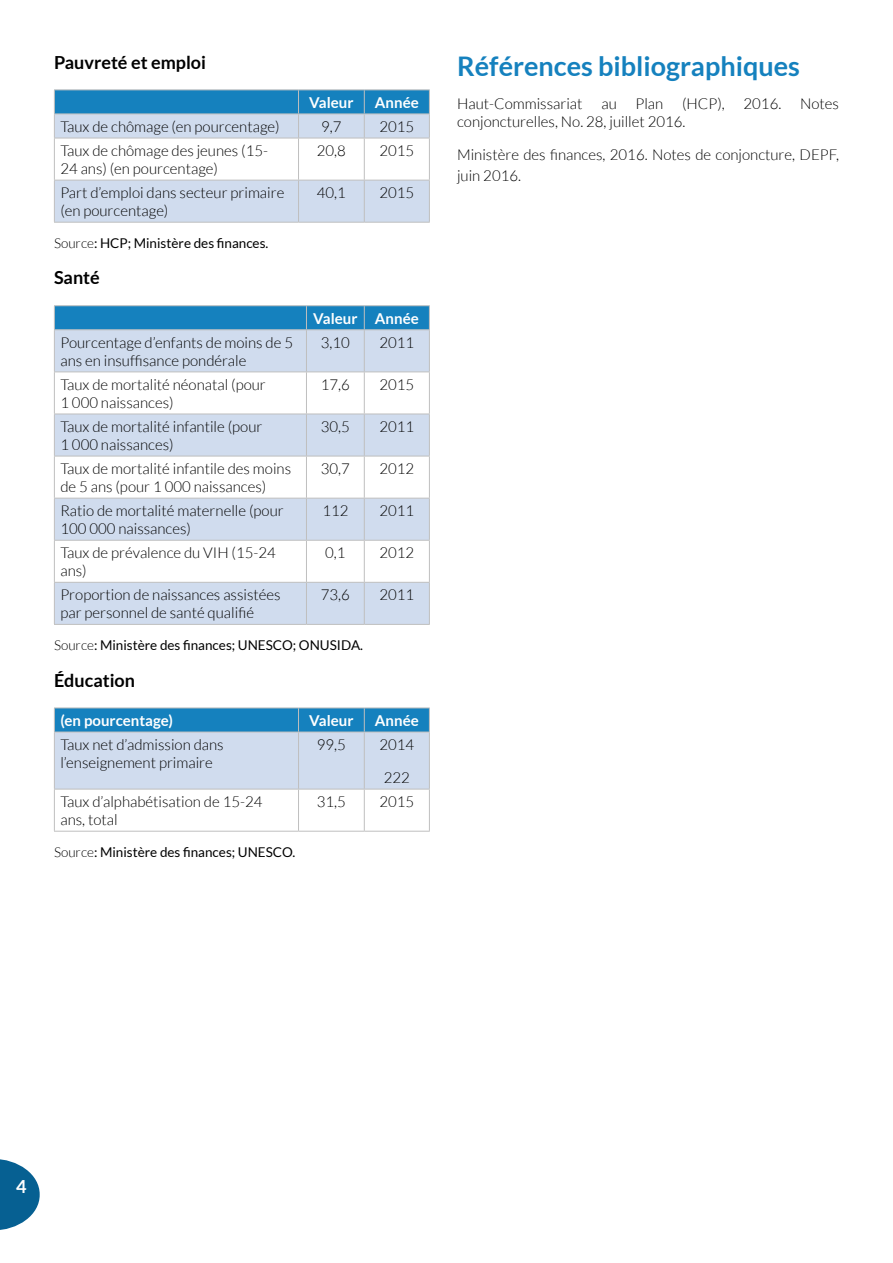
<style>
.page{position:relative;width:893px;height:1263px;background:#fff}
.page>*{position:absolute;margin:0;border:0;box-sizing:border-box;transform-origin:0 0}
.t1{font:700 27px "Lato";color:#1581be}
.t2{font:700 18px "Lato";color:#000}
.t3{font:700 18px "Lato";color:#fff}
.t4{font:300 15px/18px "Lato";color:#000}
.t5{font:700 15px "Lato";color:#fff}
.t6{font:13.5px "Lato";color:#000}
.s1{font-weight:300}
</style>
<div class="page">
<svg style="left:0;top:1159px;width:40px;height:71px"></svg>
<hr style="left:54px;top:89px;width:244px;height:1px;background:#bfbfbf">
<hr style="left:298px;top:89px;width:66px;height:1px;background:#bfbfbf">
<hr style="left:364px;top:89px;width:66px;height:1px;background:#bfbfbf">
<hr style="left:54px;top:222px;width:244px;height:1px;background:#bfbfbf">
<hr style="left:298px;top:222px;width:66px;height:1px;background:#bfbfbf">
<hr style="left:364px;top:222px;width:66px;height:1px;background:#bfbfbf">
<svg style="left:54px;top:90px;width:376px;height:132px"></svg>
<hr style="left:298px;top:138px;width:1px;height:42px;background:#bfbfbf">
<hr style="left:364px;top:138px;width:1px;height:42px;background:#bfbfbf">
<hr style="left:429px;top:138px;width:1px;height:42px;background:#bfbfbf">
<hr style="left:298px;top:180px;width:1px;height:42px;background:#bfbfbf">
<hr style="left:364px;top:180px;width:1px;height:42px;background:#bfbfbf">
<hr style="left:429px;top:180px;width:1px;height:42px;background:#bfbfbf">
<svg style="left:55px;top:330px;width:374px;height:294px;fill:#d0dcee"></svg>
<hr style="left:54px;top:305px;width:252px;height:1px;background:#bfbfbf">
<hr style="left:306px;top:305px;width:58px;height:1px;background:#bfbfbf">
<hr style="left:364px;top:305px;width:66px;height:1px;background:#bfbfbf">
<hr style="left:54px;top:371px;width:252px;height:1px;background:#bfbfbf">
<hr style="left:306px;top:371px;width:58px;height:1px;background:#bfbfbf">
<hr style="left:364px;top:371px;width:66px;height:1px;background:#bfbfbf">
<hr style="left:54px;top:414px;width:252px;height:1px;background:#bfbfbf">
<hr style="left:306px;top:414px;width:58px;height:1px;background:#bfbfbf">
<hr style="left:364px;top:414px;width:66px;height:1px;background:#bfbfbf">
<hr style="left:54px;top:456px;width:252px;height:1px;background:#bfbfbf">
<hr style="left:306px;top:456px;width:58px;height:1px;background:#bfbfbf">
<hr style="left:364px;top:456px;width:66px;height:1px;background:#bfbfbf">
<hr style="left:54px;top:498px;width:252px;height:1px;background:#bfbfbf">
<hr style="left:306px;top:498px;width:58px;height:1px;background:#bfbfbf">
<hr style="left:364px;top:498px;width:66px;height:1px;background:#bfbfbf">
<hr style="left:54px;top:540px;width:252px;height:1px;background:#bfbfbf">
<hr style="left:306px;top:540px;width:58px;height:1px;background:#bfbfbf">
<hr style="left:364px;top:540px;width:66px;height:1px;background:#bfbfbf">
<hr style="left:54px;top:582px;width:252px;height:1px;background:#bfbfbf">
<hr style="left:306px;top:582px;width:58px;height:1px;background:#bfbfbf">
<hr style="left:364px;top:582px;width:66px;height:1px;background:#bfbfbf">
<hr style="left:54px;top:624px;width:252px;height:1px;background:#bfbfbf">
<hr style="left:306px;top:624px;width:58px;height:1px;background:#bfbfbf">
<hr style="left:364px;top:624px;width:66px;height:1px;background:#bfbfbf">
<hr style="left:54px;top:330px;width:1px;height:41px;background:#bfbfbf">
<hr style="left:54px;top:372px;width:1px;height:42px;background:#bfbfbf">
<hr style="left:54px;top:414px;width:1px;height:42px;background:#bfbfbf">
<hr style="left:54px;top:456px;width:1px;height:42px;background:#bfbfbf">
<hr style="left:54px;top:498px;width:1px;height:42px;background:#bfbfbf">
<hr style="left:54px;top:541px;width:1px;height:41px;background:#bfbfbf">
<hr style="left:54px;top:583px;width:1px;height:41px;background:#bfbfbf">
<svg style="left:54px;top:306px;width:376px;height:24px;background:#1e84be"></svg>
<hr style="left:306px;top:330px;width:1px;height:41px;background:#bfbfbf">
<hr style="left:364px;top:330px;width:1px;height:41px;background:#bfbfbf">
<hr style="left:429px;top:330px;width:1px;height:41px;background:#bfbfbf">
<hr style="left:306px;top:372px;width:1px;height:42px;background:#bfbfbf">
<hr style="left:364px;top:372px;width:1px;height:42px;background:#bfbfbf">
<hr style="left:429px;top:372px;width:1px;height:42px;background:#bfbfbf">
<hr style="left:306px;top:414px;width:1px;height:42px;background:#bfbfbf">
<hr style="left:364px;top:414px;width:1px;height:42px;background:#bfbfbf">
<hr style="left:429px;top:414px;width:1px;height:42px;background:#bfbfbf">
<hr style="left:306px;top:456px;width:1px;height:42px;background:#bfbfbf">
<hr style="left:364px;top:456px;width:1px;height:42px;background:#bfbfbf">
<hr style="left:429px;top:456px;width:1px;height:42px;background:#bfbfbf">
<hr style="left:306px;top:498px;width:1px;height:42px;background:#bfbfbf">
<hr style="left:364px;top:498px;width:1px;height:42px;background:#bfbfbf">
<hr style="left:429px;top:498px;width:1px;height:42px;background:#bfbfbf">
<hr style="left:306px;top:541px;width:1px;height:41px;background:#bfbfbf">
<hr style="left:364px;top:541px;width:1px;height:41px;background:#bfbfbf">
<hr style="left:429px;top:541px;width:1px;height:41px;background:#bfbfbf">
<hr style="left:306px;top:583px;width:1px;height:41px;background:#bfbfbf">
<hr style="left:364px;top:583px;width:1px;height:41px;background:#bfbfbf">
<hr style="left:429px;top:583px;width:1px;height:41px;background:#bfbfbf">
<hr style="left:54px;top:707px;width:244px;height:1px;background:#bfbfbf">
<hr style="left:298px;top:707px;width:66px;height:1px;background:#bfbfbf">
<hr style="left:364px;top:707px;width:66px;height:1px;background:#bfbfbf">
<hr style="left:54px;top:789px;width:244px;height:1px;background:#bfbfbf">
<hr style="left:298px;top:789px;width:66px;height:1px;background:#bfbfbf">
<hr style="left:364px;top:789px;width:66px;height:1px;background:#bfbfbf">
<hr style="left:54px;top:831px;width:244px;height:1px;background:#bfbfbf">
<hr style="left:298px;top:831px;width:66px;height:1px;background:#bfbfbf">
<hr style="left:364px;top:831px;width:66px;height:1px;background:#bfbfbf">
<hr style="left:54px;top:789px;width:1px;height:42px;background:#bfbfbf">
<svg style="left:54px;top:708px;width:376px;height:81px;background:#9ac1df"></svg>
<hr style="left:298px;top:732px;width:1px;height:57px;background:#bfbfbf">
<hr style="left:364px;top:732px;width:1px;height:57px;background:#bfbfbf">
<hr style="left:429px;top:732px;width:1px;height:57px;background:#bfbfbf">
<hr style="left:298px;top:789px;width:1px;height:42px;background:#bfbfbf">
<hr style="left:364px;top:789px;width:1px;height:42px;background:#bfbfbf">
<hr style="left:429px;top:789px;width:1px;height:42px;background:#bfbfbf">
<p class="t2" style="left:54px;top:52px;width:154px">Pauvreté et emploi</p>
<p class="t5" style="left:309px;top:94px;width:46px">Valeur</p>
<p class="t5" style="left:375px;top:94px;width:45px">Année</p>
<p class="t4" style="left:60px;top:118px;width:221px">Taux de chômage (en pourcentage)</p>
<p class="t4" style="left:321px;top:118px;width:22px">9,7</p>
<p class="t4" style="left:379px;top:118px;width:36px">2015</p>
<p class="t4" style="left:60px;top:142px;width:209px">Taux de chômage des jeunes (15-<br>24 ans) (en pourcentage)</p>
<p class="t4" style="left:317px;top:142px;width:31px">20,8</p>
<p class="t4" style="left:379px;top:142px;width:36px">2015</p>
<p class="t4" style="left:60px;top:184px;width:226px">Part d’emploi dans secteur primaire (en pourcentage)</p>
<p class="t4" style="left:317px;top:184px;width:31px">40,1</p>
<p class="t4" style="left:379px;top:184px;width:36px">2015</p>
<p class="t6" style="left:54px;top:235px;width:216px"><span class="s1">Source</span>: HCP; Ministère des finances.</p>
<p class="t2" style="left:54px;top:267px;width:47px">Santé</p>
<p class="t5" style="left:313px;top:310px;width:107px">Valeur Année</p>
<p class="t4" style="left:60px;top:334px;width:234px">Pourcentage d’enfants de moins de 5 ans en insuffisance pondérale</p>
<p class="t4" style="left:321px;top:334px;width:31px">3,10</p>
<p class="t4" style="left:379px;top:334px;width:36px">2011</p>
<p class="t4" style="left:60px;top:376px;width:207px">Taux de mortalité néonatal (pour<br>1 000 naissances)</p>
<p class="t4" style="left:321px;top:376px;width:31px">17,6</p>
<p class="t4" style="left:379px;top:376px;width:36px">2015</p>
<p class="t4" style="left:60px;top:418px;width:204px">Taux de mortalité infantile (pour<br>1 000 naissances)</p>
<p class="t4" style="left:321px;top:418px;width:31px">30,5</p>
<p class="t4" style="left:379px;top:418px;width:36px">2011</p>
<p class="t4" style="left:60px;top:460px;width:232px">Taux de mortalité infantile des moins de 5 ans (pour 1 000 naissances)</p>
<p class="t4" style="left:321px;top:460px;width:31px">30,7</p>
<p class="t4" style="left:379px;top:460px;width:36px">2012</p>
<p class="t4" style="left:60px;top:502px;width:225px">Ratio de mortalité maternelle (pour<br>100 000 naissances)</p>
<p class="t4" style="left:322px;top:502px;width:28px">112</p>
<p class="t4" style="left:379px;top:502px;width:36px">2011</p>
<p class="t4" style="left:60px;top:544px;width:217px">Taux de prévalence du VIH (15-24 ans)</p>
<p class="t4" style="left:325px;top:544px;width:22px">0,1</p>
<p class="t4" style="left:379px;top:544px;width:36px">2012</p>
<p class="t4" style="left:60px;top:586px;width:222px">Proportion de naissances assistées par personnel de santé qualifié</p>
<p class="t4" style="left:321px;top:586px;width:31px">73,6</p>
<p class="t4" style="left:379px;top:586px;width:36px">2011</p>
<p class="t6" style="left:54px;top:637px;width:311px"><span class="s1">Source</span>: Ministère des finances; UNESCO; ONUSIDA.</p>
<p class="t2" style="left:54px;top:670px;width:83px">Éducation</p>
<p class="t5" style="left:60px;top:712px;width:114px">(en pourcentage)</p>
<p class="t5" style="left:309px;top:712px;width:46px">Valeur</p>
<p class="t5" style="left:375px;top:712px;width:45px">Année</p>
<p class="t4" style="left:60px;top:736px;width:165px">Taux net d’admission dans l’enseignement primaire</p>
<p class="t4" style="left:317px;top:736px;width:31px">99,5</p>
<p class="t4" style="left:379px;top:736px;width:36px">2014</p>
<p class="t4" style="left:384px;top:769px;width:28px">222</p>
<p class="t4" style="left:60px;top:793px;width:204px">Taux d’alphabétisation de 15-24 ans, total</p>
<p class="t4" style="left:317px;top:793px;width:31px">31,5</p>
<p class="t4" style="left:379px;top:793px;width:36px">2015</p>
<p class="t6" style="left:54px;top:844px;width:243px"><span class="s1">Source</span>: Ministère des finances; UNESCO.</p>
<h1 class="t1" style="left:457px;top:50px;width:344px">Références bibliographiques</h1>
<p class="t4" style="left:457px;top:94px;width:127px">Haut-Commissariat</p>
<p class="t4" style="left:457px;top:94px;width:383px;text-indent:144px">au Plan (HCP), 2016. Notes conjoncturelles, No. 28, juillet 2016.</p>
<p class="t4" style="left:457px;top:144px;width:383px;line-height:21.6px">Ministère des finances, 2016. Notes de conjoncture, DEPF, juin 2016.</p>
<p class="t3" style="left:16px;top:1176px;width:12px">4</p>
</div>
